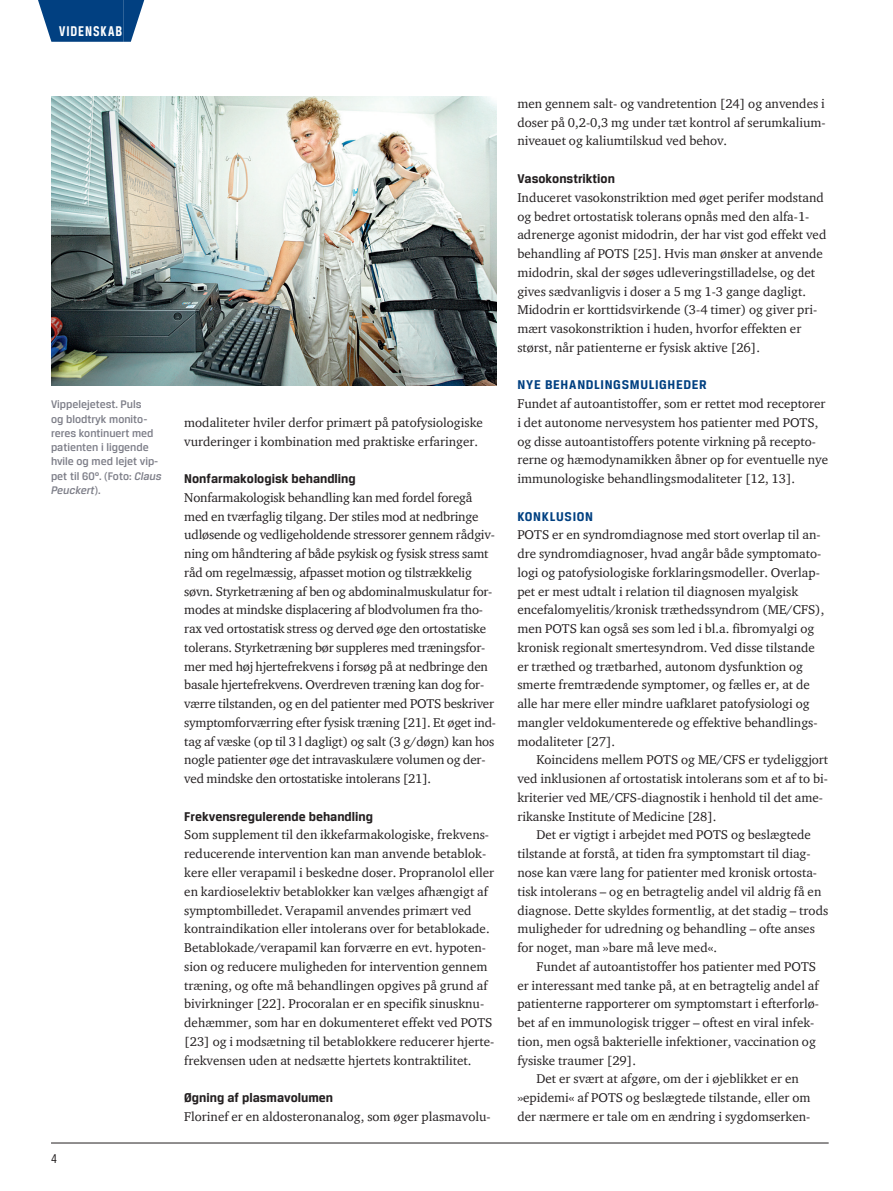
<style>
.page{position:relative;width:893px;height:1191px;background:#fff}
.page>*{position:absolute;margin:0;border:0;box-sizing:border-box;transform-origin:0 0}
.t1{font:700 15px "Breuer Condensed";letter-spacing:.065em;color:#fff}
.t2{font:700 13.5px "Breuer Text";color:#231f20}
.t3{font:700 13.5px "Breuer Text";letter-spacing:.05em;color:#014081}
.t4{font:13.5px "Breuer Condensed";color:#231f20}
.t5{font:13.05px/18.8px "ITC Charter Com";color:#231f20}
.t6{font:500 11.7px/14.2px "Breuer Text";color:#7d7e88}
.s1{font-style:italic}
</style>
<div class="page">
<hr style="left:51px;top:1142px;width:778px;height:1px;background:#231f20">
<div style="left:59px;top:0;width:64px;height:42px;background:#014081"></div>
<svg style="left:38px;top:0;width:21px;height:42px"></svg>
<svg style="left:123px;top:0;width:21px;height:42px"></svg>
<img style="left:51px;top:97px;width:445px;height:289px">
<p class="t1" style="left:59px;top:23px;width:65px">VIDENSKAB</p>
<p class="t6" style="left:51px;top:397px;width:112px">Vippelejetest. Puls<br>og blodtryk monito&shy;reres kontinuert med patienten i liggende hvile og med lejet vip&shy;pet til 60°. (Foto: <span class="s1">Claus<br>Peuckert</span>).</p>
<p class="t4" style="left:51px;top:1150px;width:7px">4</p>
<p class="t5" style="left:184px;top:413px;width:300px">modaliteter hviler derfor primært på patofysiologiske vurderinger i kombination med praktiske erfaringer.</p>
<p class="t2" style="left:184px;top:471px;width:173px">Nonfarmakologisk behandling</p>
<p class="t5" style="left:184px;top:488px;width:313px">Nonfarmakologisk behandling kan med fordel foregå med en tværfaglig tilgang. Der stiles mod at nedbringe udløsende og vedligeholdende stressorer gennem rådgiv&shy;ning om håndtering af både psykisk og fysisk stress samt råd om regelmæssig, afpasset motion og tilstrækkelig søvn. Styrketræning af ben og abdominalmuskulatur for&shy;modes at mindske displacering af blodvolumen fra tho&shy;rax ved ortostatisk stress og derved øge den ortostatiske tolerans. Styrketræning bør suppleres med træningsfor&shy;mer med høj hjertefrekvens i forsøg på at nedbringe den basale hjertefrekvens. Overdreven træning kan dog for&shy;værre tilstanden, og en del patienter med POTS beskriver symptomforværring efter fysisk træning [21]. Et øget ind&shy;tag af væske (op til 3 l dagligt) og salt (3 g/døgn) kan hos nogle patienter øge det intravaskulære volumen og der&shy;ved mindske den ortostatiske intolerans [21].</p>
<p class="t2" style="left:184px;top:808px;width:190px">Frekvensregulerende behandling</p>
<p class="t5" style="left:184px;top:825px;width:312px">Som supplement til den ikkefarmakologiske, frekvens&shy;reducerende intervention kan man anvende betablok&shy;kere eller verapamil i beskedne doser. Propranolol eller en kardioselektiv betablokker kan vælges afhængigt af symptombilledet. Verapamil anvendes primært ved kontraindikation eller intolerans over for betablokade.<br>Betablokade/verapamil kan forværre en evt. hypoten&shy;sion og reducere muligheden for intervention gennem træning, og ofte må behandlingen opgives på grund af bivirkninger [22]. Procoralan er en specifik sinusknu&shy;dehæmmer, som har en dokumenteret effekt ved POTS [23] og i modsætning til betablokkere reducerer hjerte&shy;frekvensen uden at nedsætte hjertets kontraktilitet.</p>
<p class="t2" style="left:184px;top:1090px;width:150px">Øgning af plasmavolumen</p>
<p class="t5" style="left:184px;top:1106px;width:308px">Florinef er en aldosteronanalog, som øger plasmavolu-</p>
<p class="t5" style="left:517px;top:94px;width:310px;text-align:justify">men gennem salt- og vandretention [24] og anvendes i doser på 0,2-0,3 mg under tæt kontrol af serumkalium&shy;niveauet og kaliumtilskud ved behov.</p>
<p class="t2" style="left:517px;top:171px;width:99px">Vasokonstriktion</p>
<p class="t5" style="left:517px;top:188px;width:311px">Induceret vasokonstriktion med øget perifer modstand og bedret ortostatisk tolerans opnås med den alfa-1- adrenerge agonist midodrin, der har vist god effekt ved behandling af POTS [25]. Hvis man ønsker at anvende midodrin, skal der søges udleveringstilladelse, og det gives sædvanligvis i doser a 5 mg 1-3 gange dagligt.<br>Midodrin er korttidsvirkende (3-4 timer) og giver pri&shy;mært vasokonstriktion i huden, hvorfor effekten er størst, når patienterne er fysisk aktive [26].</p>
<p class="t3" style="left:517px;top:377px;width:191px">NYE BEHANDLINGSMULIGHEDER</p>
<p class="t5" style="left:517px;top:394px;width:312px">Fundet af autoantistoffer, som er rettet mod receptorer i det autonome nervesystem hos patienter med POTS, og disse autoantistoffers potente virkning på recepto&shy;rerne og hæmodynamikken åbner op for eventuelle nye immunologiske behandlingsmodaliteter [12, 13].</p>
<p class="t3" style="left:517px;top:508px;width:77px">KONKLUSION</p>
<p class="t5" style="left:517px;top:525px;width:309px">POTS er en syndromdiagnose med stort overlap til an&shy;dre syndromdiagnoser, hvad angår både symptomato&shy;logi og patofysiologiske forklaringsmodeller. Overlap&shy;pet er mest udtalt i relation til diagnosen myalgisk encefalomyelitis/kronisk træthedssyndrom (ME/CFS), men POTS kan også ses som led i bl.a. fibromyalgi og kronisk regionalt smertesyndrom. Ved disse tilstande er træthed og trætbarhed, autonom dysfunktion og smerte fremtrædende symptomer, og fælles er, at de alle har mere eller mindre uafklaret patofysiologi og mangler veldokumenterede og effektive behandlings&shy;modaliteter [27].</p>
<p class="t5" style="left:517px;top:750px;width:312px;text-indent:19px">Koincidens mellem POTS og ME/CFS er tydeliggjort ved inklusionen af ortostatisk intolerans som et af to bi&shy;kriterier ved ME/CFS-diagnostik i henhold til det ame&shy;rikanske Institute of Medicine [28].</p>
<p class="t5" style="left:517px;top:825px;width:312px;text-indent:19px">Det er vigtigt i arbejdet med POTS og beslægtede tilstande at forstå, at tiden fra symptomstart til diag&shy;nose kan være lang for patienter med kronisk ortosta&shy;tisk intolerans – og en betragtelig andel vil aldrig få en diagnose. Dette skyldes formentlig, at det stadig – trods muligheder for udredning og behandling – ofte anses for noget, man »bare må leve med«.</p>
<p class="t5" style="left:536px;top:956px;width:281px">Fundet af autoantistoffer hos patienter med POTS</p>
<p class="t5" style="left:517px;top:975px;width:303px">er interessant med tanke på, at en betragtelig andel af</p>
<p class="t5" style="left:517px;top:994px;width:303px">patienterne rapporterer om symptomstart i efterforlø-</p>
<p class="t5" style="left:517px;top:1013px;width:299px">bet af en immunologisk trigger – oftest en viral infek-</p>
<p class="t5" style="left:517px;top:1031px;width:300px">tion, men også bakterielle infektioner, vaccination og</p>
<p class="t5" style="left:517px;top:1050px;width:120px">fysiske traumer [29].</p>
<p class="t5" style="left:536px;top:1069px;width:264px">Det er svært at afgøre, om der i øjeblikket er en</p>
<p class="t5" style="left:517px;top:1088px;width:295px">»epidemi« af POTS og beslægtede tilstande, eller om</p>
<p class="t5" style="left:517px;top:1106px;width:294px">der nærmere er tale om en ændring i sygdomserken-</p>
</div>
